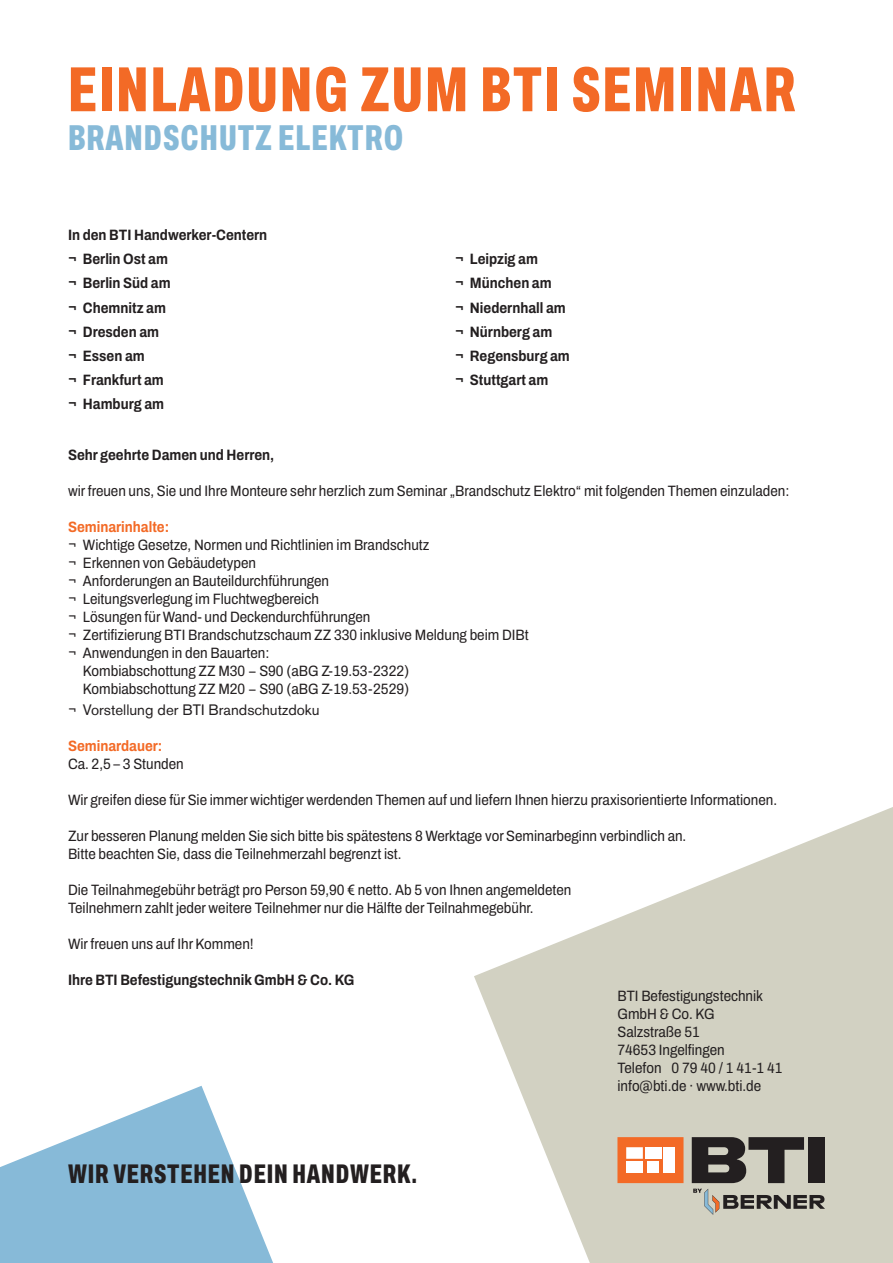
<style>
.page{position:relative;width:893px;height:1263px;background:#fff}
.page>*{position:absolute;margin:0;border:0;box-sizing:border-box;transform-origin:0 0}
.t1{font:800 extra-condensed 63.75px "Archivo";letter-spacing:.03em;color:#f36a26}
.t2{font:800 extra-condensed 36px "Archivo";letter-spacing:.03em;color:#87bad8}
.t3{font:800 extra-condensed 27px "Archivo";letter-spacing:.03em;color:#231f20}
.t4{font:semi-condensed 15px/18px "Archivo";color:#231f20}
.t5{font:700 semi-condensed 15px/24.3px "Archivo";color:#231f20}
.t6{font:15px "Akzidenz Grotesk Std";color:#231f20}
.t7{font:700 semi-condensed 15px "Archivo";color:#f36a26}
.s1{font-family:"Archivo";font-stretch:semi-condensed}
</style>
<div class="page">
<svg style="left:0;top:1086px;width:273px;height:177px;fill:#87bad8"></svg>
<svg style="left:474px;top:807px;width:419px;height:456px;fill:#d2d1c2"></svg>
<svg style="left:692px;top:1137px;width:112px;height:46px;background:#625f5a"></svg>
<div style="left:808px;top:1137px;width:17px;height:46px;background:#231f20"></div>
<svg style="left:617px;top:1137px;width:66px;height:46px;background:#f26f2e"></svg>
<div style="left:645px;top:1147px;width:16px;height:12px;background:#fff"></div>
<div style="left:663px;top:1147px;width:12px;height:25px;background:#fff"></div>
<div style="left:626px;top:1161px;width:17px;height:11px;background:#fff"></div>
<div style="left:647px;top:1161px;width:12px;height:11px;background:#fff"></div>
<div style="left:626px;top:1147px;width:17px;height:12px;background:#fff"></div>
<svg style="left:693px;top:1189px;width:132px;height:26px;background:#a09d93"></svg>
<h1 class="t1" style="left:68px;top:65px;width:729px">EINLADUNG ZUM BTI SEMINAR</h1>
<h2 class="t2" style="left:68px;top:124px;width:337px">BRANDSCHUTZ ELEKTRO</h2>
<p class="t5" style="left:68px;top:224px;width:201px">In den BTI Handwerker-Centern ¬ Berlin Ost am</p>
<p class="t5" style="left:455px;top:248px;width:84px">¬ Leipzig am</p>
<p class="t5" style="left:68px;top:272px;width:104px">¬ Berlin Süd am</p>
<p class="t5" style="left:455px;top:272px;width:98px">¬ München am</p>
<p class="t5" style="left:68px;top:296px;width:99px">¬ Chemnitz am</p>
<p class="t5" style="left:455px;top:296px;width:112px">¬ Niedernhall am</p>
<p class="t5" style="left:68px;top:321px;width:93px">¬ Dresden am</p>
<p class="t5" style="left:455px;top:321px;width:99px">¬ Nürnberg am</p>
<p class="t5" style="left:68px;top:345px;width:78px">¬ Essen am</p>
<p class="t5" style="left:455px;top:345px;width:116px">¬ Regensburg am</p>
<p class="t5" style="left:68px;top:369px;width:97px">¬ Frankfurt am</p>
<p class="t5" style="left:455px;top:369px;width:95px">¬ Stuttgart am</p>
<p class="t5" style="left:68px;top:393px;width:98px">¬ Hamburg am</p>
<p class="t5" style="left:68px;top:444px;width:208px">Sehr geehrte Damen und Herren,</p>
<p class="t4" style="left:68px;top:483px;width:723px">wir freuen uns, Sie und Ihre Monteure sehr herzlich zum Seminar „Brandschutz Elektro“ mit folgenden Themen einzuladen:</p>
<p class="t7" style="left:68px;top:521px;width:103px">Seminarinhalte:</p>
<p class="t4" style="left:68px;top:537px;width:363px">¬ Wichtige Gesetze, Normen und Richtlinien im Brandschutz</p>
<p class="t4" style="left:68px;top:555px;width:189px">¬ Erkennen von Gebäudetypen</p>
<p class="t4" style="left:68px;top:573px;width:263px">¬ Anforderungen an Bauteildurchführungen</p>
<p class="t4" style="left:68px;top:591px;width:252px">¬ Leitungsverlegung im Fluchtwegbereich</p>
<p class="t4" style="left:68px;top:609px;width:304px">¬ Lösungen für Wand- und Deckendurchführungen</p>
<p class="t4" style="left:68px;top:627px;width:462px">¬ Zertifizierung BTI Brandschutzschaum ZZ 330 inklusive Meldung beim DIBt</p>
<p class="t4" style="left:68px;top:645px;width:203px">¬ Anwendungen in den Bauarten:</p>
<p class="t4" style="left:83px;top:663px;width:328px">Kombiabschottung ZZ M30 − S90 (aBG Z-19.53-2322)</p>
<p class="t4" style="left:83px;top:681px;width:328px">Kombiabschottung ZZ M20 − S90 (aBG Z-19.53-2529)</p>
<p class="t6" style="left:68px;top:704px;width:253px"><span class="s1">¬</span> Vorstellung der BTI Brandschutzdoku</p>
<p class="t7" style="left:68px;top:740px;width:96px">Seminardauer:</p>
<p class="t4" style="left:68px;top:756px;width:117px">Ca. 2,5 – 3 Stunden</p>
<p class="t4" style="left:68px;top:792px;width:710px">Wir greifen diese für Sie immer wichtiger werdenden Themen auf und liefern Ihnen hierzu praxisorientierte Informationen.</p>
<p class="t4" style="left:68px;top:828px;width:620px">Zur besseren Planung melden Sie sich bitte bis spätestens 8 Werktage vor Seminarbeginn verbindlich an.<br>Bitte beachten Sie, dass die Teilnehmerzahl begrenzt ist.</p>
<p class="t4" style="left:68px;top:882px;width:505px">Die Teilnahmegebühr beträgt pro Person 59,90 € netto. Ab 5 von Ihnen angemeldeten<br>Teilnehmern zahlt jeder weitere Teilnehmer nur die Hälfte der Teilnahmegebühr.</p>
<p class="t4" style="left:68px;top:936px;width:187px">Wir freuen uns auf Ihr Kommen!</p>
<p class="t5" style="left:68px;top:968px;width:288px">Ihre BTI Befestigungstechnik GmbH &amp; Co. KG</p>
<h3 class="t3" style="left:68px;top:1164px;width:351px">WIR VERSTEHEN DEIN HANDWERK.</h3>
<p class="t4" style="left:617px;top:988px;width:167px">BTI Befestigungstechnik<br>GmbH &amp; Co. KG<br>Salzstraße 51<br>74653 Ingelfingen<br>Telefon 0 79 40 / 1 41-1 41 info@bti.de · www.bti.de</p>
</div>
